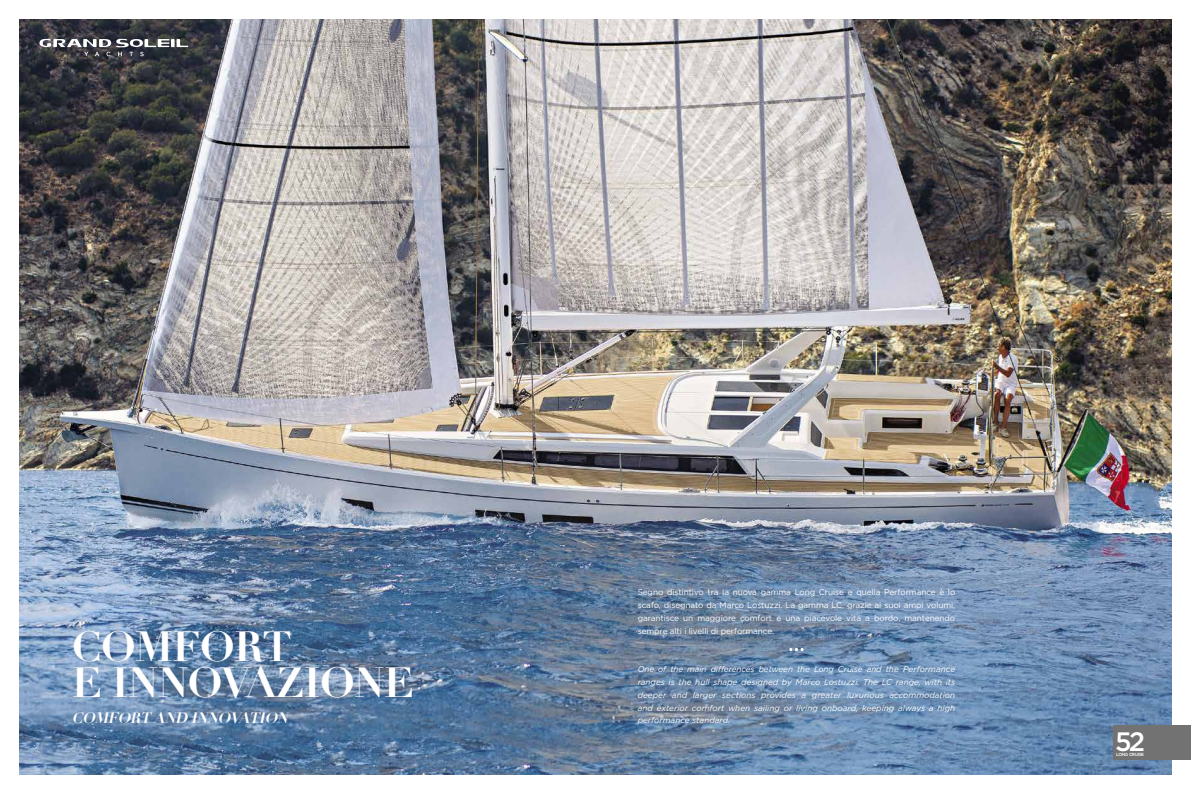
<style>
.page{position:relative;width:1191px;height:794px;background:#fff}
.page>*{position:absolute;margin:0;border:0;box-sizing:border-box;transform-origin:0 0}
.t1{font:700 41.56px/36.8px "Didot LH";letter-spacing:-.02em;color:#fff}
.t2{font:500 26.6px "Gotham";color:#fff}
.t3{font:italic 700 14.88px "Didot LH";color:#fff}
.t4{font:italic 8.31px/12.8px "Gotham";color:#fff;text-align:justify}
.t5{font:8.31px/12.8px "Gotham";letter-spacing:-.01em;color:#fff;text-align:justify}
.t6{font:500 4.38px "Gotham";letter-spacing:-.085em;color:#fff}
</style>
<div class="page">
<img style="left:20px;top:20px;width:1151px;height:754px">
<svg style="left:39px;top:37px;width:149px;height:19px;background:#616267"></svg>
<svg style="left:789px;top:648px;width:14px;height:3px"></svg>
<hr style="left:1147px;top:725px;width:1px;height:35px;background:#fff">
<div style="left:1113px;top:725px;width:34px;height:35px;background:#727272"></div>
<div style="left:1148px;top:725px;width:43px;height:35px;background:#727272"></div>
<h1 class="t1" style="left:72px;top:628px;width:343px">COMFORT<br>E INNOVAZIONE</h1>
<h3 class="t3" style="left:72px;top:709px;width:221px">COMFORT AND INNOVATION</h3>
<p class="t5" style="left:637px;top:586px;width:319px">Segno distintivo tra la nuova gamma Long Cruise e quella Performance è lo scafo, disegnato da Marco Lostuzzi. La gamma LC, grazie ai suoi ampi volumi, garantisce un maggiore comfort e una piacevole vita a bordo, mantenendo sempre alti i livelli di performance.</p>
<p class="t4" style="left:637px;top:662px;width:319px">One of the main differences between the Long Cruise and the Performance ranges is the hull shape designed by Marco Lostuzzi. The LC range, with its deeper and larger sections provides a greater luxurious accommodation and exterior comfort when sailing or living onboard, keeping always a high performance standard.</p>
<h2 class="t2" style="left:1115px;top:724px;width:31px">52</h2>
<p class="t6" style="left:1116px;top:752px;width:29px">LONG CRUISE</p>
</div>
